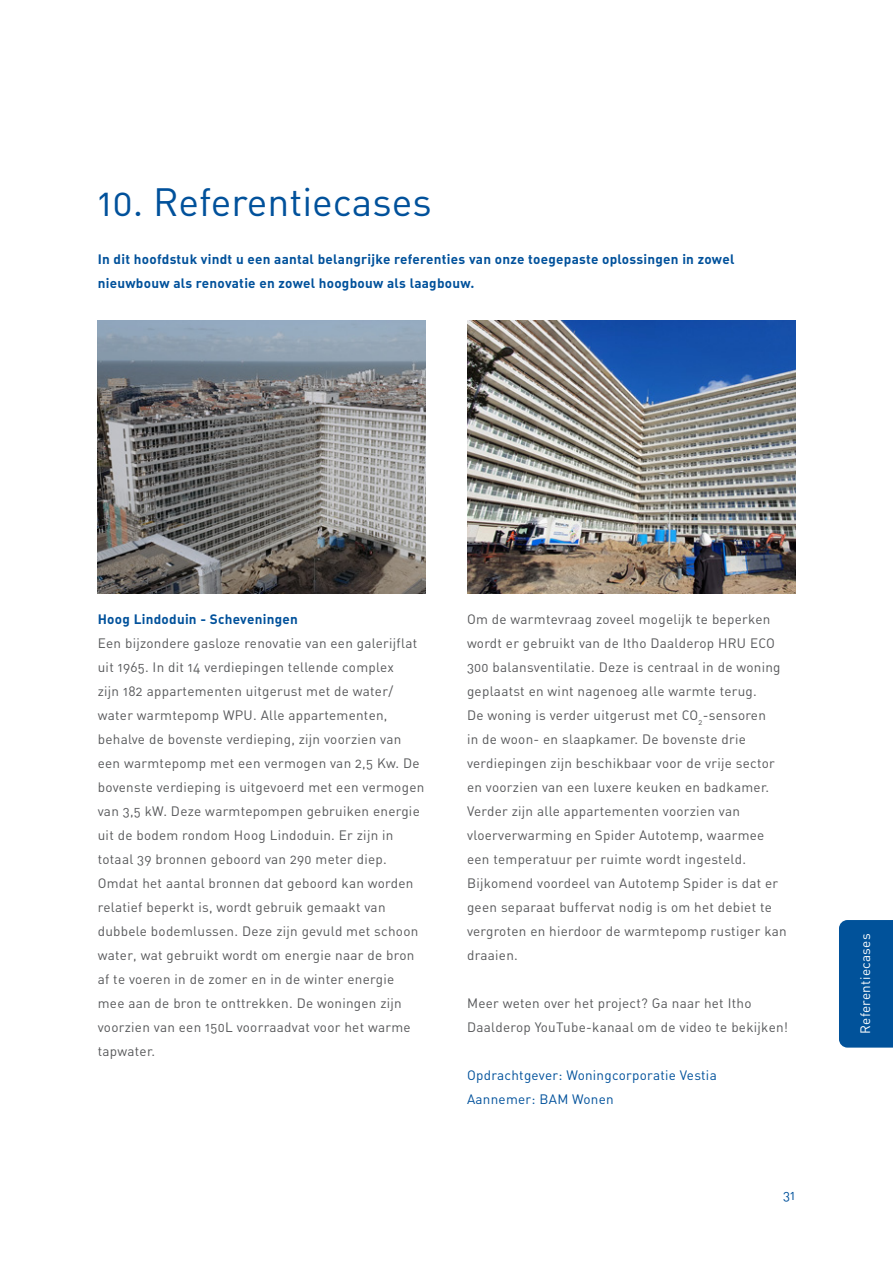
<style>
.page{position:relative;width:893px;height:1263px;background:#fff}
.page>*{position:absolute;margin:0;border:0;box-sizing:border-box;transform-origin:0 0}
.t1{font:39px "DIN Regular Alternate";color:#01519b}
.t2{font:13.5px/24px "DIN Regular Alternate";letter-spacing:.02em;color:#57585a}
.t3{font:13.5px/24px "DIN Bold Alternate";letter-spacing:.02em;color:#01519b}
.t4{font:13.5px/24px "DIN Regular Alternate";letter-spacing:.02em;color:#01519b}
.t5{font:13.5px "DIN Regular Alternate";letter-spacing:.02em;color:#fff}
</style>
<div class="page">
<img style="left:98px;top:321px;width:327px;height:272px">
<img style="left:468px;top:321px;width:327px;height:272px">
<div style="left:839px;top:920px;width:54px;height:127px;background:#01529a"></div>
<h1 class="t1" style="left:98px;top:178px;width:335px">10. Referentiecases</h1>
<p class="t3" style="left:98px;top:247px;width:638px">In dit hoofdstuk vindt u een aantal belangrijke referenties van onze toegepaste oplossingen in zowel nieuwbouw als renovatie en zowel hoogbouw als laagbouw.</p>
<p class="t3" style="left:98px;top:607px;width:202px">Hoog Lindoduin - Scheveningen</p>
<p class="t2" style="left:98px;top:631px;width:328px">Een bijzondere gasloze renovatie van een galerijflat uit 1965. In dit 14 verdiepingen tellende complex<br>zijn 182 appartementen uitgerust met de water/ water warmtepomp WPU. Alle appartementen, behalve de bovenste verdieping, zijn voorzien van een warmtepomp met een vermogen van 2,5 Kw. De bovenste verdieping is uitgevoerd met een vermogen van 3,5 kW. Deze warmtepompen gebruiken energie uit de bodem rondom Hoog Lindoduin. Er zijn in totaal 39 bronnen geboord van 290 meter diep.<br>Omdat het aantal bronnen dat geboord kan worden relatief beperkt is, wordt gebruik gemaakt van dubbele bodemlussen. Deze zijn gevuld met schoon water, wat gebruikt wordt om energie naar de bron af te voeren in de zomer en in de winter energie<br>mee aan de bron te onttrekken. De woningen zijn voorzien van een 150L voorraadvat voor het warme tapwater.</p>
<p class="t2" style="left:467px;top:607px;width:321px">Om de warmtevraag zoveel mogelijk te beperken wordt er gebruikt van de Itho Daalderop HRU ECO 300 balansventilatie. Deze is centraal in de woning geplaatst en wint nagenoeg alle warmte terug.<br>De woning is verder uitgerust met CO<sub>2</sub>-sensoren<br>in de woon- en slaapkamer. De bovenste drie verdiepingen zijn beschikbaar voor de vrije sector en voorzien van een luxere keuken en badkamer.<br>Verder zijn alle appartementen voorzien van vloerverwarming en Spider Autotemp, waarmee een temperatuur per ruimte wordt ingesteld.<br>Bijkomend voordeel van Autotemp Spider is dat er geen separaat buffervat nodig is om het debiet te vergroten en hierdoor de warmtepomp rustiger kan draaien.</p>
<p class="t2" style="left:467px;top:991px;width:323px">Meer weten over het project? Ga naar het Itho<br>Daalderop YouTube-kanaal om de video te bekijken!</p>
<p class="t4" style="left:467px;top:1063px;width:251px">Opdrachtgever: Woningcorporatie Vestia<br>Aannemer: BAM Wonen</p>
<p class="t4" style="left:783px;top:1183px;width:13px">31</p>
<p class="t5" style="left:857px;top:1034px;width:102px;rotate:-90deg">Referentiecases</p>
</div>
